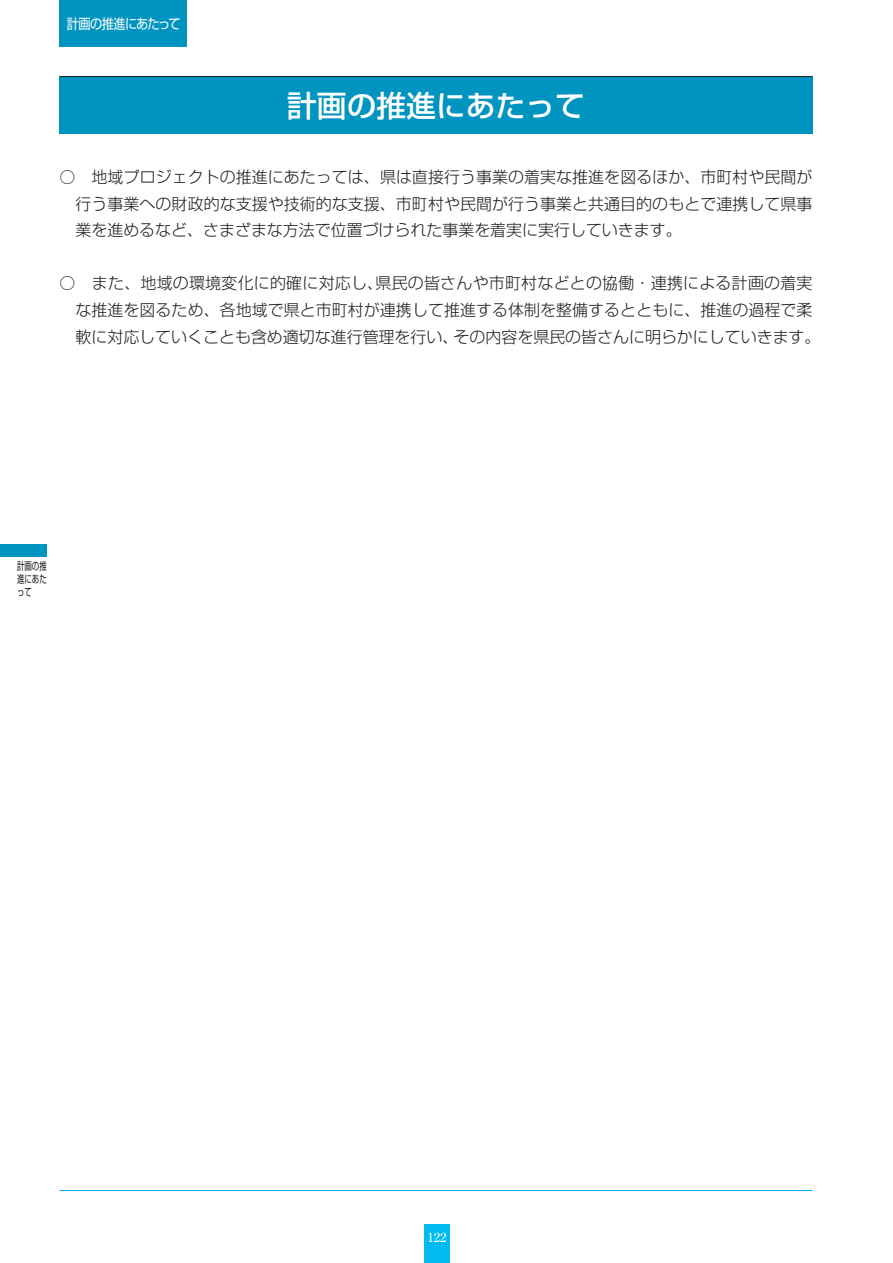
<style>
.page{position:relative;width:893px;height:1263px;background:#fff}
.page>*{position:absolute;margin:0;border:0;box-sizing:border-box;transform-origin:0 0}
.t1{font:500 29.7px "Shin Go";color:#fff}
.t2{font:300 15.9px/26.5px "Shin Go";letter-spacing:.005em;color:#231f20;text-align:justify}
.t3{font:13.8px "Shin Go";letter-spacing:-.065em;color:#fff;scale:.88 1}
.t4{font:500 12.75px "Ryumin";color:#fff}
.t5{font:10.65px/12.8px "Shin Go";color:#231f20;text-align:justify;scale:.7 1}
</style>
<div class="page">
<div style="left:424px;top:1225px;width:26px;height:38px;background:#00baf1"></div>
<hr style="left:60px;top:1190px;width:752px;height:1px;background:#00aeef">
<div style="left:60px;top:77px;width:752px;height:57px;background:#0094c1"></div>
<hr style="left:60px;top:76px;width:752px;height:1px;background:#231f20">
<div style="left:60px;top:0;width:127px;height:47px;background:#0094c1"></div>
<div style="left:0;top:544px;width:47px;height:13px;background:#0094c1"></div>
<p class="t3" style="left:67px;top:15px;width:131px">計画の推進にあたって</p>
<h1 class="t1" style="left:287px;top:87px;width:299px">計画の推進にあたって</h1>
<p class="t2" style="left:75px;top:163px;width:738px;text-indent:-16px">○　地域プロジェクトの推進にあたっては、県は直接行う事業の着実な推進を図るほか、市町村や民間が行う事業への財政的な支援や技術的な支援、市町村や民間が行う事業と共通目的のもとで連携して県事業を進めるなど、さまざまな方法で位置づけられた事業を着実に実行していきます。</p>
<p class="t2" style="left:75px;top:269px;width:746px;text-align:left;text-indent:-16px">○　また、地域の環境変化に的確に対応し､県民の皆さんや市町村などとの協働・連携による計画の着実な推進を図るため、各地域で県と市町村が連携して推進する体制を整備するとともに、推進の過程で柔軟に対応していくことも含め適切な進行管理を行い、その内容を県民の皆さんに明らかにしていきます。</p>
<p class="t5" style="left:17px;top:559px;width:44px">計画の推進にあたって</p>
<p class="t4" style="left:427px;top:1229px;width:21px">122</p>
</div>
